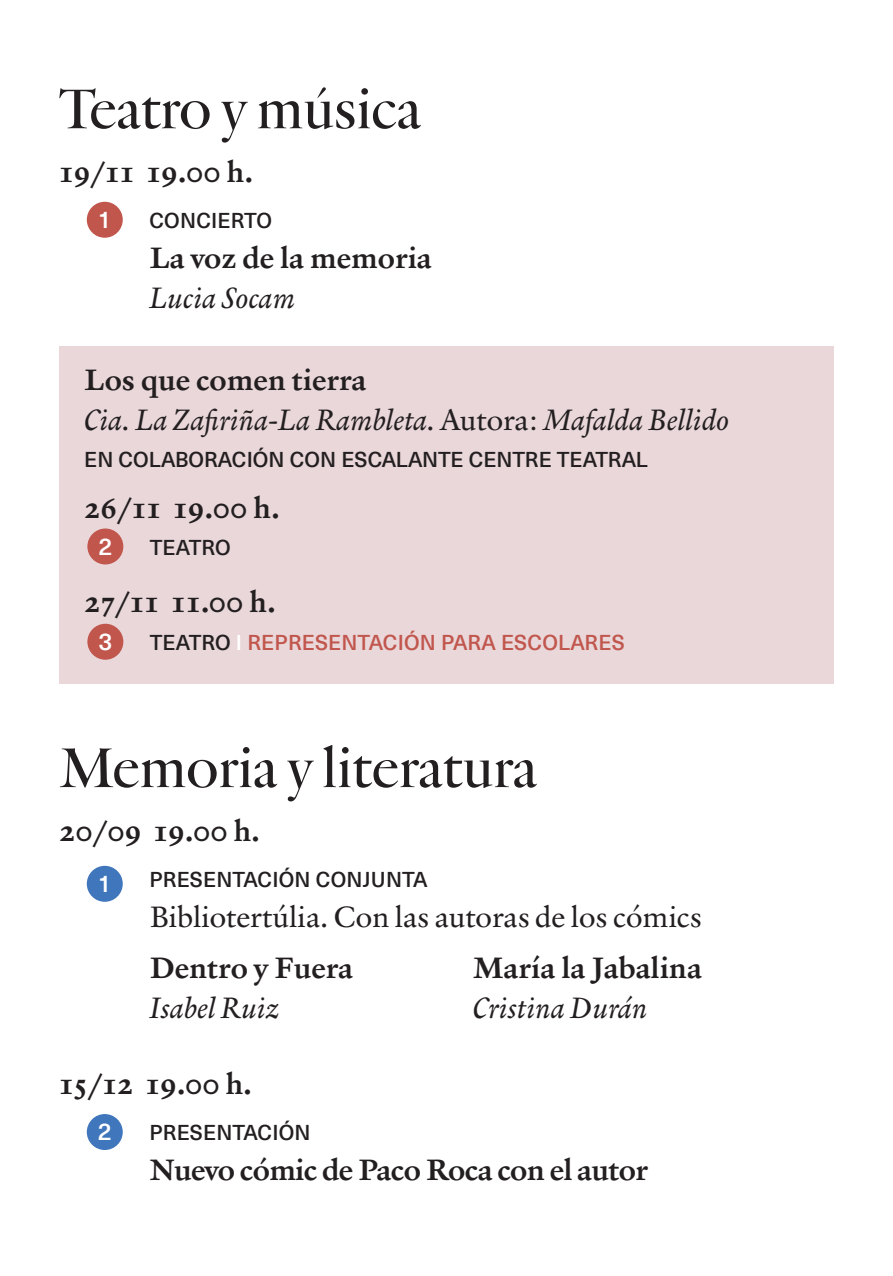
<style>
.page{position:relative;width:893px;height:1276px;background:#fff}
.page>*{position:absolute;margin:0;border:0;box-sizing:border-box;transform-origin:0 0}
.t1{font:700 57px "Verdigris MVB Pro Big";color:#231f20}
.PARRAFO_TEXTO{font:700 30px "Verdigris MVB Pro Text";color:#231f20}
.PARRAFO_TEXTO-2{font:italic 30px "Verdigris MVB Pro Text";color:#231f20}
.PARRAFO_TEXTO-3{font:30px "Verdigris MVB Pro Text";color:#231f20}
.PARRAFO_TEXTO-4{font:700 30px "Verdigris MVB Pro Text";letter-spacing:-.02em;color:#231f20}
.PARRAFO_TEXTO-5{font:500 24px "Neue Haas Unica Pro";color:#fff}
.PARRAFO_TEXTO-6{font:500 21px "Neue Haas Unica Pro";letter-spacing:.005em;color:#231f20}
.PARRAFO_TEXTO-7{font:500 21px "Neue Haas Unica Pro";letter-spacing:.01em;color:#c1564d}
.s1{font-style:normal}
.s2{color:#231f20}
.s3{color:#fff}
</style>
<div class="page">
<div style="left:87px;top:202px;width:36px;height:36px;background:#c1564d;border-radius:50%"></div>
<div style="left:87px;top:866px;width:36px;height:36px;background:#4076bc;border-radius:50%"></div>
<div style="left:87px;top:1114px;width:36px;height:36px;background:#4076bc;border-radius:50%"></div>
<div style="left:59px;top:346px;width:775px;height:337px;background:#e9d7da"></div>
<div style="left:87px;top:528px;width:36px;height:36px;background:#c1564d;border-radius:50%"></div>
<div style="left:87px;top:624px;width:36px;height:36px;background:#c1564d;border-radius:50%"></div>
<p class="t1" style="left:59px;top:75px;width:363px">Teatro y música</p>
<p class="PARRAFO_TEXTO" style="left:59px;top:150px;width:195px">19/11 19.00 h.</p>
<p class="PARRAFO_TEXTO-6" style="left:149px;top:208px;width:124px">CONCIERTO</p>
<p class="PARRAFO_TEXTO-5" style="left:98px;top:205px;width:15px">1</p>
<p class="PARRAFO_TEXTO" style="left:149px;top:236px;width:284px">La voz de la memoria</p>
<p class="PARRAFO_TEXTO-2" style="left:149px;top:277px;width:147px">Lucia Socam</p>
<p class="PARRAFO_TEXTO" style="left:84px;top:358px;width:284px">Los que comen tierra</p>
<p class="PARRAFO_TEXTO-2" style="left:84px;top:399px;width:646px">Cia. La Zafiriña-La Rambleta. <span class="s1">Autora:</span> Mafalda Bellido</p>
<p class="PARRAFO_TEXTO-6" style="left:84px;top:447px;width:565px">EN COLABORACIÓN CON ESCALANTE CENTRE TEATRAL</p>
<p class="PARRAFO_TEXTO" style="left:84px;top:485px;width:197px">26/11 19.00 h.</p>
<p class="PARRAFO_TEXTO-5" style="left:98px;top:531px;width:15px">2</p>
<p class="PARRAFO_TEXTO-6" style="left:150px;top:534px;width:82px">TEATRO</p>
<p class="PARRAFO_TEXTO" style="left:84px;top:579px;width:193px">27/11 11.00 h.</p>
<p class="PARRAFO_TEXTO-5" style="left:98px;top:627px;width:15px">3</p>
<p class="PARRAFO_TEXTO-7" style="left:150px;top:629px;width:476px"><span class="s2">TEATRO</span> <span class="s3">I</span> REPRESENTACIÓN PARA ESCOLARES</p>
<p class="t1" style="left:59px;top:734px;width:479px">Memoria y literatura</p>
<p class="PARRAFO_TEXTO" style="left:59px;top:809px;width:202px">20/09 19.00 h.</p>
<p class="PARRAFO_TEXTO-5" style="left:98px;top:869px;width:15px">1</p>
<p class="PARRAFO_TEXTO-6" style="left:149px;top:867px;width:280px">PRESENTACIÓN CONJUNTA</p>
<p class="PARRAFO_TEXTO-3" style="left:149px;top:895px;width:554px">Bibliotertúlia. Con las autoras de los cómics</p>
<p class="PARRAFO_TEXTO" style="left:149px;top:945px;width:205px">Dentro y Fuera</p>
<p class="PARRAFO_TEXTO-2" style="left:149px;top:987px;width:131px">Isabel Ruiz</p>
<p class="PARRAFO_TEXTO" style="left:473px;top:945px;width:231px">María la Jabalina</p>
<p class="PARRAFO_TEXTO-2" style="left:473px;top:987px;width:176px">Cristina Durán</p>
<p class="PARRAFO_TEXTO" style="left:59px;top:1062px;width:194px">15/12 19.00 h.</p>
<p class="PARRAFO_TEXTO-5" style="left:98px;top:1117px;width:15px">2</p>
<p class="PARRAFO_TEXTO-6" style="left:149px;top:1120px;width:163px">PRESENTACIÓN</p>
<p class="PARRAFO_TEXTO-4" style="left:149px;top:1148px;width:500px">Nuevo cómic de Paco Roca con el autor</p>
</div>
